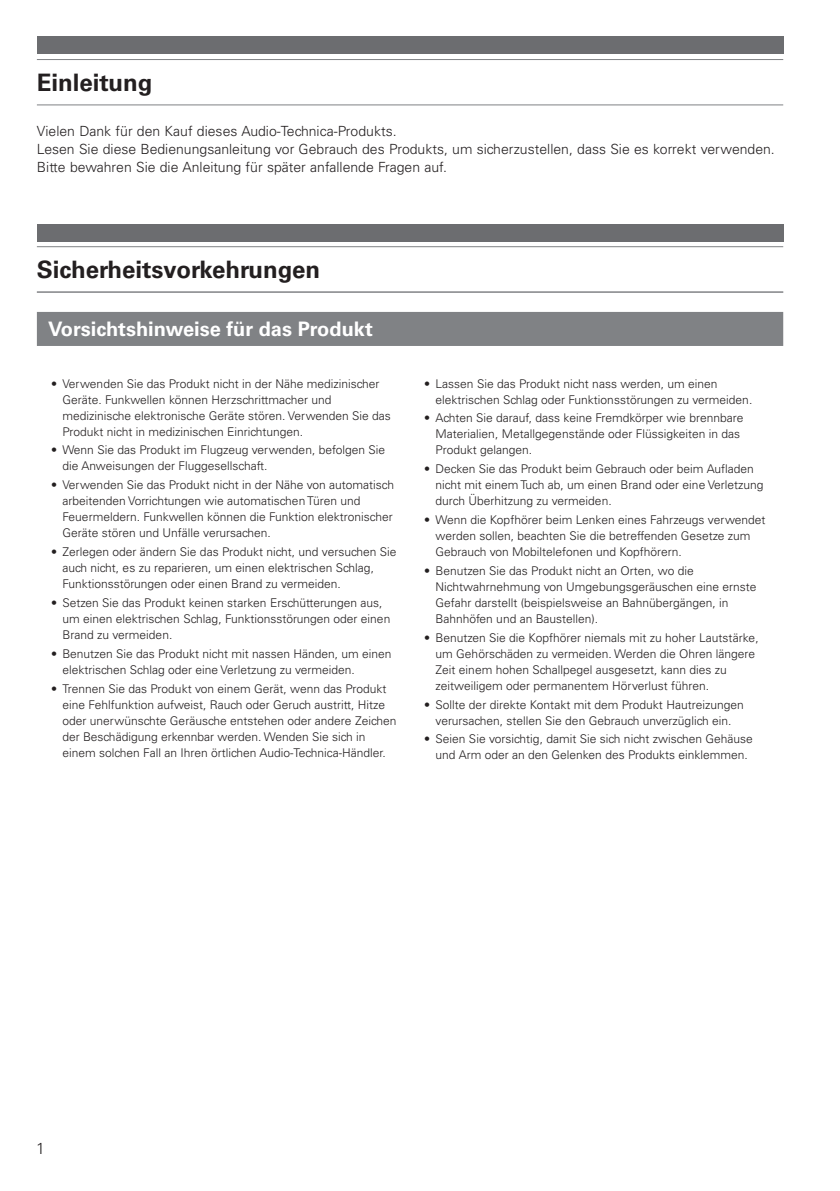
<style>
.page{position:relative;width:840px;height:1191px;background:#fff}
.page>*{position:absolute;margin:0;border:0;box-sizing:border-box;transform-origin:0 0}
.t1{font:700 24px "Univers LT Std";color:#231f20}
.t2{font:700 20px "Univers LT Std";color:#fff}
.t3{font:300 16px "Univers LT Std";color:#231f20}
.t4{font:300 14px/18px "Univers LT Std";color:#231f20}
.t5{font:300 12px/16px "Univers LT Std";color:#231f20}
</style>
<div class="page">
<hr style="left:37px;top:104px;width:745px;height:1px;background:#808285">
<hr style="left:37px;top:59px;width:745px;height:1px;background:#808285">
<div style="left:37px;top:37px;width:745px;height:17px;background:#6c6d70"></div>
<hr style="left:37px;top:291px;width:745px;height:1px;background:#808285">
<hr style="left:37px;top:246px;width:745px;height:1px;background:#808285">
<div style="left:37px;top:224px;width:745px;height:17px;background:#6c6d70"></div>
<div style="left:37px;top:312px;width:745px;height:34px;background:#808285"></div>
<h1 class="t1" style="left:37px;top:68px;width:117px">Einleitung</h1>
<p class="t4" style="left:37px;top:122px;width:739px">Vielen Dank für den Kauf dieses Audio-Technica-Produkts.<br>Lesen Sie diese Bedienungsanleitung vor Gebrauch des Produkts, um sicherzustellen, dass Sie es korrekt verwenden.<br>Bitte bewahren Sie die Anleitung für später anfallende Fragen auf.</p>
<h1 class="t1" style="left:37px;top:255px;width:284px">Sicherheitsvorkehrungen</h1>
<h2 class="t2" style="left:48px;top:317px;width:326px">Vorsichtshinweise für das Produkt</h2>
<p class="t5" style="left:62px;top:375px;width:330px;text-indent:-11px">• Verwenden Sie das Produkt nicht in der Nähe medizinischer Geräte. Funkwellen können Herzschrittmacher und medizinische elektronische Geräte stören. Verwenden Sie das Produkt nicht in medizinischen Einrichtungen.</p>
<p class="t5" style="left:62px;top:442px;width:324px;text-indent:-11px">• Wenn Sie das Produkt im Flugzeug verwenden, befolgen Sie die Anweisungen der Fluggesellschaft.</p>
<p class="t5" style="left:62px;top:477px;width:333px;text-indent:-11px">• Verwenden Sie das Produkt nicht in der Nähe von automatisch arbeitenden Vorrichtungen wie automatischen Türen und Feuermeldern. Funkwellen können die Funktion elektronischer Geräte stören und Unfälle verursachen.</p>
<p class="t5" style="left:62px;top:544px;width:335px;text-indent:-11px">• Zerlegen oder ändern Sie das Produkt nicht, und versuchen Sie auch nicht, es zu reparieren, um einen elektrischen Schlag,<br>Funktionsstörungen oder einen Brand zu vermeiden.</p>
<p class="t5" style="left:62px;top:594px;width:329px;text-indent:-11px">• Setzen Sie das Produkt keinen starken Erschütterungen aus, um einen elektrischen Schlag, Funktionsstörungen oder einen<br>Brand zu vermeiden.</p>
<p class="t5" style="left:62px;top:645px;width:330px;text-indent:-11px">• Benutzen Sie das Produkt nicht mit nassen Händen, um einen elektrischen Schlag oder eine Verletzung zu vermeiden.</p>
<p class="t5" style="left:62px;top:680px;width:335px;text-indent:-11px">• Trennen Sie das Produkt von einem Gerät, wenn das Produkt eine Fehlfunktion aufweist, Rauch oder Geruch austritt, Hitze oder unerwünschte Geräusche entstehen oder andere Zeichen der Beschädigung erkennbar werden. Wenden Sie sich in einem solchen Fall an Ihren örtlichen Audio-Technica-Händler.</p>
<p class="t5" style="left:435px;top:375px;width:318px;text-indent:-11px">• Lassen Sie das Produkt nicht nass werden, um einen elektrischen Schlag oder Funktionsstörungen zu vermeiden.</p>
<p class="t5" style="left:435px;top:410px;width:309px;text-indent:-11px">• Achten Sie darauf, dass keine Fremdkörper wie brennbare<br>Materialien, Metallgegenstände oder Flüssigkeiten in das<br>Produkt gelangen.</p>
<p class="t5" style="left:435px;top:461px;width:329px;text-indent:-11px">• Decken Sie das Produkt beim Gebrauch oder beim Aufladen nicht mit einem Tuch ab, um einen Brand oder eine Verletzung durch Überhitzung zu vermeiden.</p>
<p class="t5" style="left:435px;top:512px;width:331px;text-indent:-11px">• Wenn die Kopfhörer beim Lenken eines Fahrzeugs verwendet werden sollen, beachten Sie die betreffenden Gesetze zum<br>Gebrauch von Mobiltelefonen und Kopfhörern.</p>
<p class="t5" style="left:435px;top:562px;width:322px;text-indent:-11px">• Benutzen Sie das Produkt nicht an Orten, wo die Nichtwahrnehmung von Umgebungsgeräuschen eine ernste Gefahr darstellt (beispielsweise an Bahnübergängen, in Bahnhöfen und an Baustellen).</p>
<p class="t5" style="left:435px;top:629px;width:324px;text-indent:-11px">• Benutzen Sie die Kopfhörer niemals mit zu hoher Lautstärke, um Gehörschäden zu vermeiden. Werden die Ohren längere Zeit einem hohen Schallpegel ausgesetzt, kann dies zu zeitweiligem oder permanentem Hörverlust führen.</p>
<p class="t5" style="left:424px;top:696px;width:321px;text-align:center">• Sollte der direkte Kontakt mit dem Produkt Hautreizungen verursachen, stellen Sie den Gebrauch unverzüglich ein.</p>
<p class="t5" style="left:424px;top:731px;width:330px;text-align:center">• Seien Sie vorsichtig, damit Sie sich nicht zwischen Gehäuse und Arm oder an den Gelenken des Produkts einklemmen.</p>
<h3 class="t3" style="left:36px;top:1138px;width:10px">1</h3>
</div>
